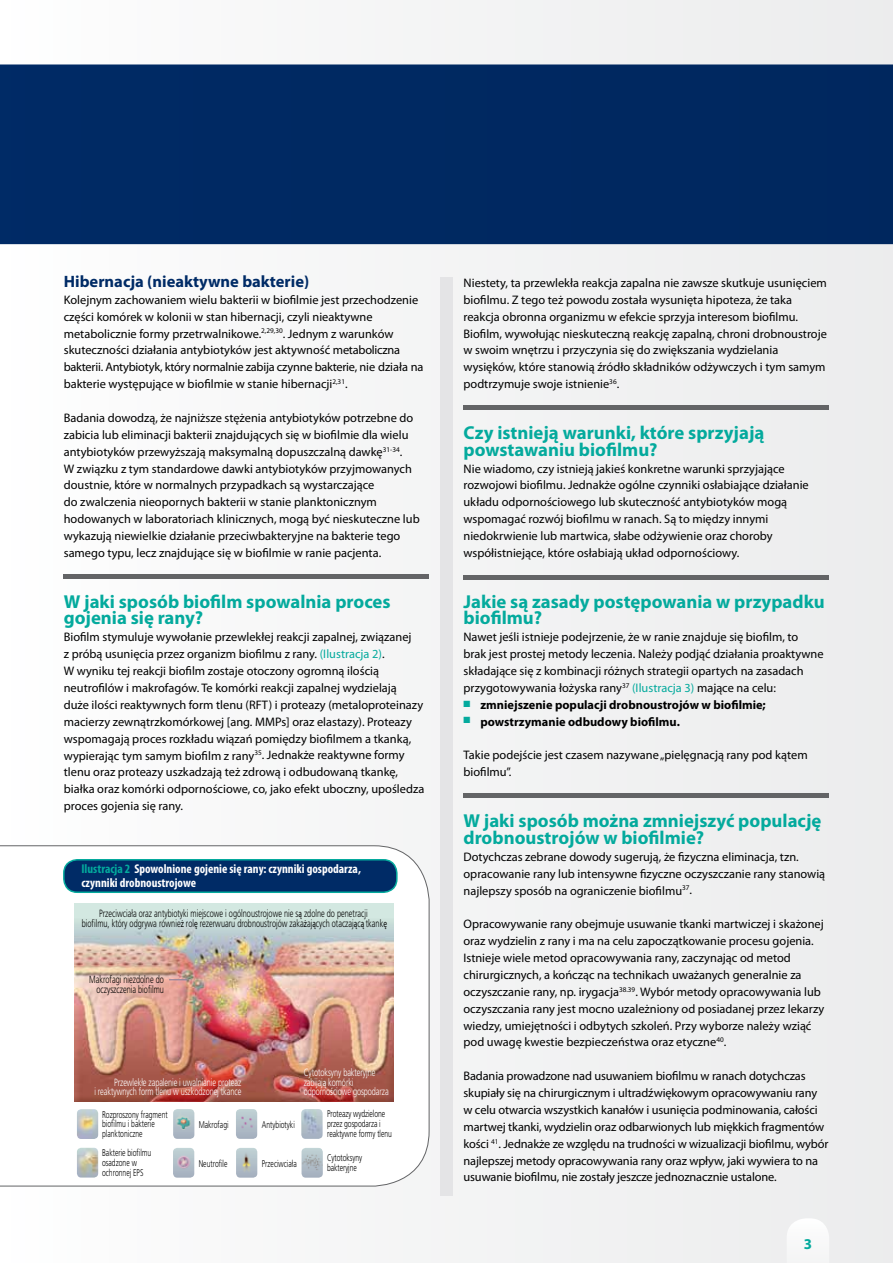
<style>
.page{position:relative;width:893px;height:1263px;background:#f2f3f3}
.page>*{position:absolute;margin:0;border:0;box-sizing:border-box;transform-origin:0 0}
.t1{font:700 18.75px/16.8px "Myriad Pro";color:#04aa9d}
.t2{font:700 16.5px "Myriad Pro";color:#002b66}
.t3{font:700 15px "Myriad Pro";color:#04aa9d}
.t4{font:700 condensed 12.75px/14.1px "Myriad Pro";color:#fff}
.t5{font:12.3px/17px "Myriad Pro";color:#000}
.t6{font:700 12.3px "Myriad Pro";color:#000}
.t7{font:300 10.5px/9.8px "Frutiger";color:#000;text-align:center;scale:.7 1}
.t8{font:300 10.5px/9.8px "Frutiger";letter-spacing:-.01em;color:#fff;text-align:right;scale:.7 1}
.t9{font:300 9.75px/9.8px "Frutiger";color:#000;scale:.7 1}
.s1{color:#04aa9d}
.s2{font-family:"Myriad Pro";font-weight:400}
</style>
<div class="page">
<hr style="left:892px;top:0;width:1px;height:1263px;background:#ececed">
<div style="left:440px;top:277px;width:13px;height:919px;background:#e4e4e6"></div>
<div style="left:1px;top:845px;width:428px;height:341px;background:#fff"></div>
<svg style="left:792px;top:1219px;width:31px;height:6px"></svg>
<hr style="left:0;top:0;width:1px;height:1263px;background:#fff">
<div style="left:64px;top:860px;width:333px;height:32px;background:#002b66;border-radius:13px"></div>
<div style="left:63px;top:859px;width:335px;height:34px;border:1px solid #04aa9d;border-radius:13px"></div>
<img style="left:75px;top:903px;width:319px;height:198px">
<img style="left:77px;top:1109px;width:21px;height:30px">
<img style="left:173px;top:1109px;width:21px;height:30px">
<img style="left:236px;top:1109px;width:21px;height:30px">
<img style="left:301px;top:1109px;width:22px;height:30px">
<img style="left:77px;top:1148px;width:21px;height:29px">
<img style="left:173px;top:1148px;width:21px;height:30px">
<img style="left:236px;top:1148px;width:21px;height:30px">
<img style="left:302px;top:1148px;width:21px;height:30px">
<svg style="left:169px;top:979px;width:18px;height:1px"></svg>
<div style="left:0;top:64px;width:893px;height:180px;background:#002962"></div>
<div style="left:63px;top:574px;width:366px;height:5px;background:#636466"></div>
<hr style="left:463px;top:793px;width:366px;height:4px;background:#636466">
<div style="left:463px;top:405px;width:366px;height:5px;background:#636466"></div>
<hr style="left:463px;top:575px;width:366px;height:4px;background:#636466">
<h2 class="t2" style="left:64px;top:271px;width:247px">Hibernacja (nieaktywne bakterie)</h2>
<p class="t5" style="left:64px;top:291px;width:361px">Kolejnym zachowaniem wielu bakterii w biofilmie jest przechodzenie części komórek w kolonii w stan hibernacji, czyli nieaktywne metabolicznie formy przetrwalnikowe.<sup>2,29,30</sup>. Jednym z warunków skuteczności działania antybiotyków jest aktywność metaboliczna bakterii. Antybiotyk, który normalnie zabija czynne bakterie, nie działa na bakterie występujące w biofilmie w stanie hibernacji<sup>2,31</sup>.</p>
<p class="t5" style="left:64px;top:409px;width:357px">Badania dowodzą, że najniższe stężenia antybiotyków potrzebne do zabicia lub eliminacji bakterii znajdujących się w biofilmie dla wielu antybiotyków przewyższają maksymalną dopuszczalną dawkę<sup>31-34</sup>.<br>W związku z tym standardowe dawki antybiotyków przyjmowanych doustnie, które w normalnych przypadkach są wystarczające<br>do zwalczenia nieopornych bakterii w stanie planktonicznym hodowanych w laboratoriach klinicznych, mogą być nieskuteczne lub wykazują niewielkie działanie przeciwbakteryjne na bakterie tego samego typu, lecz znajdujące się w biofilmie w ranie pacjenta.</p>
<h1 class="t1" style="left:64px;top:592px;width:328px">W jaki sposób biofilm spowalnia proces gojenia się rany?</h1>
<p class="t5" style="left:64px;top:628px;width:362px">Biofilm stymuluje wywołanie przewlekłej reakcji zapalnej, związanej<br>z próbą usunięcia przez organizm biofilmu z rany. <span class="s1">(Ilustracja 2)</span>.<br>W wyniku tej reakcji biofilm zostaje otoczony ogromną ilością neutrofilów i makrofagów. Te komórki reakcji zapalnej wydzielają duże ilości reaktywnych form tlenu (RFT) i proteazy (metaloproteinazy macierzy zewnątrzkomórkowej [ang. MMPs] oraz elastazy). Proteazy wspomagają proces rozkładu wiązań pomiędzy biofilmem a tkanką, wypierając tym samym biofilm z rany<sup>35</sup>. Jednakże reaktywne formy tlenu oraz proteazy uszkadzają też zdrową i odbudowaną tkankę, białka oraz komórki odpornościowe, co, jako efekt uboczny, upośledza proces gojenia się rany.</p>
<p class="t4" style="left:81px;top:862px;width:281px"><span class="s1">Ilustracja 2</span> Spowolnione gojenie się rany: czynniki gospodarza, czynniki drobnoustrojowe</p>
<p class="t7" style="left:82px;top:909px;width:437px">Przeciwciała oraz antybiotyki miejscowe i ogólnoustrojowe nie s<span class="s2">ą</span> zdolne do penetracji<br>biofilmu, który odgrywa równie<span class="s2">ż</span> rol<span class="s2">ę</span> rezerwuaru drobnoustrojów zaka<span class="s2">ż</span>aj<span class="s2">ą</span>cych otaczaj<span class="s2">ą</span>c<span class="s2">ą</span> tkank<span class="s2">ę</span></p>
<p class="t7" style="left:89px;top:975px;width:108px;text-align:right">Makrofagi niezdolne do oczyszczenia biofilmu</p>
<p class="t8" style="left:94px;top:1077px;width:211px">Przewlekłe zapalenie i uwalnianie proteaz<br>i reaktywnych form tlenu w uszkodzonej tkance</p>
<p class="t8" style="left:304px;top:1067px;width:123px;text-align:left">Cytotoksyny bakteryjne zabijaj<span class="s2">ą</span> komórki odporno<span class="s2">ś</span>ciowe gospodarza</p>
<p class="t9" style="left:102px;top:1109px;width:95px">Rozproszony fragment biofilmu i bakterie planktoniczne</p>
<p class="t9" style="left:102px;top:1148px;width:72px">Bakterie biofilmu osadzone w ochronnej EPS</p>
<p class="t9" style="left:199px;top:1120px;width:44px">Makrofagi</p>
<p class="t9" style="left:199px;top:1158px;width:43px">Neutrofile</p>
<p class="t9" style="left:262px;top:1120px;width:49px">Antybiotyki</p>
<p class="t9" style="left:262px;top:1158px;width:51px">Przeciwciała</p>
<p class="t9" style="left:327px;top:1109px;width:94px">Proteazy wydzielone przez gospodarza i reaktywne formy tlenu</p>
<p class="t9" style="left:327px;top:1153px;width:51px">Cytotoksyny bakteryjne</p>
<p class="t5" style="left:463px;top:274px;width:365px">Niestety, ta przewlekła reakcja zapalna nie zawsze skutkuje usunięciem biofilmu. Z tego też powodu została wysunięta hipoteza, że taka reakcja obronna organizmu w efekcie sprzyja interesom biofilmu.<br>Biofilm, wywołując nieskuteczną reakcję zapalną, chroni drobnoustroje w swoim wnętrzu i przyczynia się do zwiększania wydzielania wysięków, które stanowią źródło składników odżywczych i tym samym podtrzymuje swoje istnienie<sup>36</sup>.</p>
<h1 class="t1" style="left:463px;top:423px;width:302px">Czy istnieją warunki, które sprzyjają powstawaniu biofilmu?</h1>
<p class="t5" style="left:463px;top:460px;width:347px">Nie wiadomo, czy istnieją jakieś konkretne warunki sprzyjające rozwojowi biofilmu. Jednakże ogólne czynniki osłabiające działanie układu odpornościowego lub skuteczność antybiotyków mogą wspomagać rozwój biofilmu w ranach. Są to między innymi niedokrwienie lub martwica, słabe odżywienie oraz choroby współistniejące, które osłabiają układ odpornościowy.</p>
<h1 class="t1" style="left:463px;top:592px;width:363px">Jakie są zasady postępowania w przypadku biofilmu?</h1>
<p class="t5" style="left:463px;top:628px;width:362px">Nawet jeśli istnieje podejrzenie, że w ranie znajduje się biofilm, to brak jest prostej metody leczenia. Należy podjąć działania proaktywne składające się z kombinacji różnych strategii opartych na zasadach przygotowywania łożyska rany<sup>37</sup> <span class="s1">(Ilustracja 3)</span> mające na celu:</p>
<p class="t6" style="left:463px;top:697px;width:304px"><sup>■</sup> zmniejszenie populacji drobnoustrojów w biofilmie;</p>
<p class="t6" style="left:463px;top:713px;width:218px"><sup>■</sup> powstrzymanie odbudowy biofilmu.</p>
<p class="t5" style="left:463px;top:747px;width:346px">Takie podejście jest czasem nazywane „pielęgnacją rany pod kątem biofilmu”.</p>
<h1 class="t1" style="left:463px;top:812px;width:359px">W jaki sposób można zmniejszyć populację drobnoustrojów w biofilmie?</h1>
<p class="t5" style="left:463px;top:848px;width:363px">Dotychczas zebrane dowody sugerują, że fizyczna eliminacja, tzn. opracowanie rany lub intensywne fizyczne oczyszczanie rany stanowią najlepszy sposób na ograniczenie biofilmu<sup>37</sup>.</p>
<p class="t5" style="left:463px;top:915px;width:362px">Opracowywanie rany obejmuje usuwanie tkanki martwiczej i skażonej oraz wydzielin z rany i ma na celu zapoczątkowanie procesu gojenia.<br>Istnieje wiele metod opracowywania rany, zaczynając od metod chirurgicznych, a kończąc na technikach uważanych generalnie za oczyszczanie rany, np. irygacja<sup>38.39</sup>. Wybór metody opracowywania lub oczyszczania rany jest mocno uzależniony od posiadanej przez lekarzy wiedzy, umiejętności i odbytych szkoleń. Przy wyborze należy wziąć pod uwagę kwestie bezpieczeństwa oraz etyczne<sup>40</sup>.</p>
<p class="t5" style="left:463px;top:1067px;width:367px">Badania prowadzone nad usuwaniem biofilmu w ranach dotychczas skupiały się na chirurgicznym i ultradźwiękowym opracowywaniu rany w celu otwarcia wszystkich kanałów i usunięcia podminowania, całości martwej tkanki, wydzielin oraz odbarwionych lub miękkich fragmentów kości <sup>41</sup>. Jednakże ze względu na trudności w wizualizacji biofilmu, wybór najlepszej metody opracowywania rany oraz wpływ, jaki wywiera to na usuwanie biofilmu, nie zostały jeszcze jednoznacznie ustalone.</p>
<p class="t3" style="left:804px;top:1234px;width:10px">3</p>
</div>
